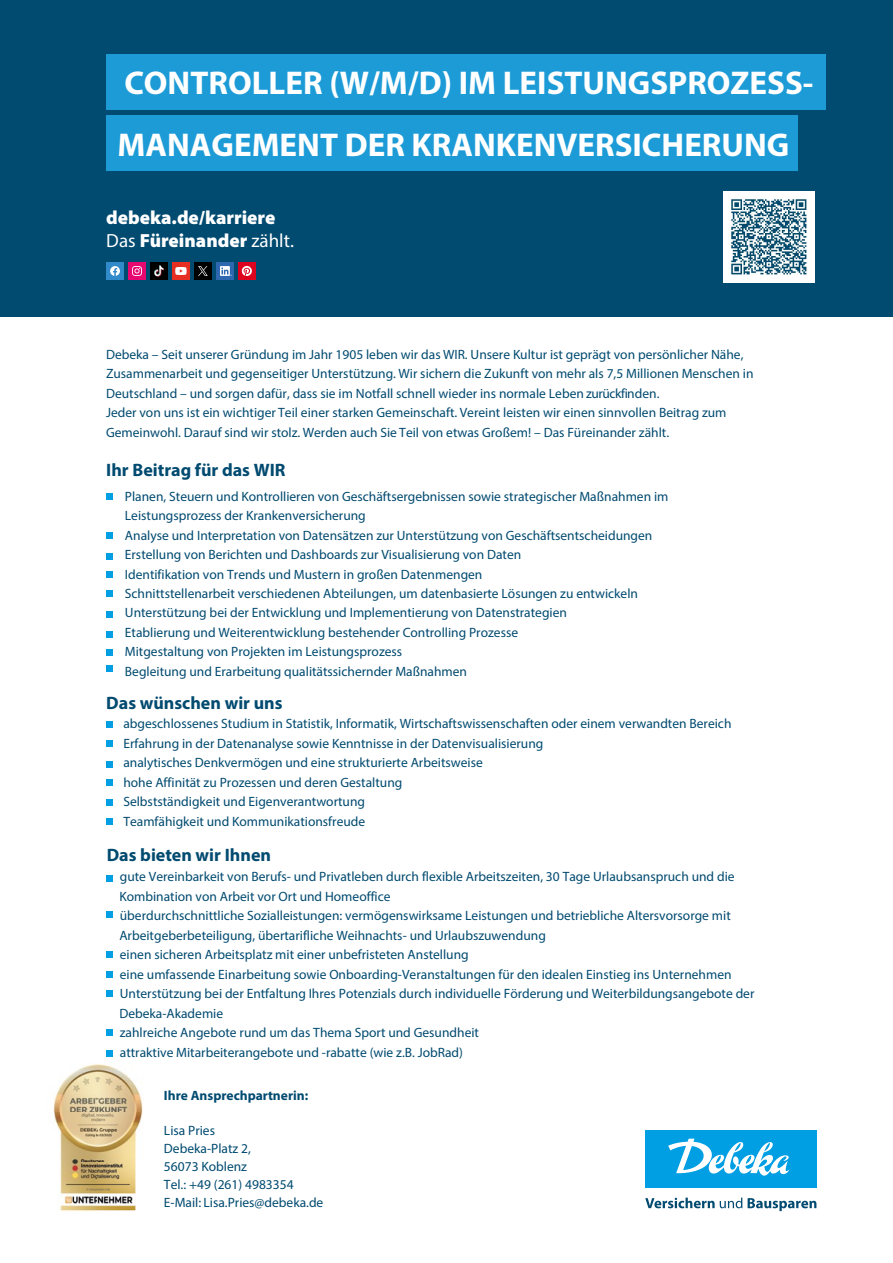
<style>
.page{position:relative;width:893px;height:1263px;background:#fff}
.page>*{position:absolute;margin:0;border:0;box-sizing:border-box;transform-origin:0 0}
.t1{font:700 33px "Myriad Pro";color:#fff}
.t2{font:900 19.05px/23px "Myriad Pro";color:#fff}
.t3{font:700 18px "Myriad Pro";color:#014a70}
.t4{font:13.5px/19.5px "Myriad Pro";color:#014a70}
.t5{font:700 13.5px "Myriad Pro";color:#014a70}
.s1{font-weight:400}
</style>
<div class="page">
<div style="left:0;top:0;width:893px;height:317px;background:#014a70"></div>
<div style="left:106px;top:115px;width:692px;height:56px;background:#1d9bd7"></div>
<svg style="left:645px;top:1197px;width:171px;height:14px"></svg>
<div style="left:645px;top:1130px;width:171px;height:57px;background:#009ee3"></div>
<svg style="left:668px;top:1139px;width:121px;height:36px"></svg>
<div style="left:106px;top:493px;width:7px;height:7px;background:#009ee3"></div>
<div style="left:106px;top:532px;width:7px;height:7px;background:#009ee3"></div>
<div style="left:106px;top:721px;width:7px;height:6px;background:#009ee3"></div>
<div style="left:106px;top:911px;width:7px;height:7px;background:#009ee3"></div>
<div style="left:106px;top:951px;width:7px;height:7px;background:#009ee3"></div>
<div style="left:106px;top:971px;width:7px;height:7px;background:#009ee3"></div>
<div style="left:106px;top:990px;width:7px;height:7px;background:#009ee3"></div>
<div style="left:106px;top:1029px;width:7px;height:7px;background:#009ee3"></div>
<div style="left:106px;top:1050px;width:7px;height:7px;background:#009ee3"></div>
<div style="left:194px;top:262px;width:18px;height:18px;background:#000"></div>
<svg style="left:198px;top:266px;width:10px;height:10px"></svg>
<div style="left:128px;top:262px;width:18px;height:18px;background:#e60770"></div>
<svg style="left:132px;top:266px;width:10px;height:10px"></svg>
<div style="left:106px;top:262px;width:18px;height:18px;background:#318ac9"></div>
<svg style="left:110px;top:266px;width:10px;height:10px"></svg>
<div style="left:172px;top:262px;width:18px;height:18px;background:#e62e21"></div>
<svg style="left:175px;top:267px;width:12px;height:8px"></svg>
<div style="left:216px;top:262px;width:18px;height:18px;background:#2c67b0"></div>
<svg style="left:220px;top:266px;width:12px;height:10px"></svg>
<div style="left:150px;top:262px;width:18px;height:18px;background:#000"></div>
<svg style="left:154px;top:265px;width:10px;height:12px"></svg>
<div style="left:238px;top:262px;width:18px;height:18px;background:#dd021d"></div>
<svg style="left:242px;top:266px;width:10px;height:10px"></svg>
<div style="left:106px;top:611px;width:7px;height:7px;background:#009ee3"></div>
<div style="left:106px;top:571px;width:7px;height:6px;background:#009ee3"></div>
<div style="left:106px;top:761px;width:7px;height:7px;background:#009ee3"></div>
<img style="left:53px;top:1064px;width:90px;height:148px">
<div style="left:106px;top:818px;width:7px;height:7px;background:#009ee3"></div>
<div style="left:106px;top:875px;width:7px;height:7px;background:#009ee3"></div>
<div style="left:106px;top:54px;width:719px;height:56px;background:#1d9bd7"></div>
<div style="left:106px;top:553px;width:7px;height:6px;background:#009ee3"></div>
<div style="left:106px;top:631px;width:7px;height:6px;background:#009ee3"></div>
<div style="left:106px;top:740px;width:7px;height:7px;background:#009ee3"></div>
<div style="left:106px;top:779px;width:7px;height:7px;background:#009ee3"></div>
<div style="left:106px;top:799px;width:7px;height:6px;background:#009ee3"></div>
<div style="left:106px;top:590px;width:7px;height:7px;background:#009ee3"></div>
<div style="left:106px;top:649px;width:7px;height:6px;background:#009ee3"></div>
<div style="left:106px;top:665px;width:7px;height:7px;background:#009ee3"></div>
<img style="left:723px;top:191px;width:91px;height:91px">
<h1 class="t1" style="left:124px;top:61px;width:691px">CONTROLLER (W/M/D) IM LEISTUNGSPROZESS-</h1>
<h1 class="t1" style="left:118px;top:123px;width:673px">MANAGEMENT DER KRANKENVERSICHERUNG</h1>
<h2 class="t2" style="left:106px;top:205px;width:189px">debeka.de/karriere<br><span class="s1">Das</span> Füreinander <span class="s1">zählt.</span></h2>
<p class="t4" style="left:106px;top:344px;width:649px">Debeka – Seit unserer Gründung im Jahr 1905 leben wir das WIR. Unsere Kultur ist geprägt von persönlicher Nähe, Zusammenarbeit und gegenseitiger Unterstützung. Wir sichern die Zukunft von mehr als 7,5 Millionen Menschen in Deutschland – und sorgen dafür, dass sie im Notfall schnell wieder ins normale Leben zurückfinden.<br>Jeder von uns ist ein wichtiger Teil einer starken Gemeinschaft. Vereint leisten wir einen sinnvollen Beitrag zum Gemeinwohl. Darauf sind wir stolz. Werden auch Sie Teil von etwas Großem! – Das Füreinander zählt.</p>
<h3 class="t3" style="left:106px;top:458px;width:181px">Ihr Beitrag für das WIR</h3>
<p class="t4" style="left:125px;top:486px;width:545px">Planen, Steuern und Kontrollieren von Geschäftsergebnissen sowie strategischer Maßnahmen im Leistungsprozess der Krankenversicherung<br>Analyse und Interpretation von Datensätzen zur Unterstützung von Geschäftsentscheidungen Erstellung von Berichten und Dashboards zur Visualisierung von Daten<br>Identifikation von Trends und Mustern in großen Datenmengen<br>Schnittstellenarbeit verschiedenen Abteilungen, um datenbasierte Lösungen zu entwickeln Unterstützung bei der Entwicklung und Implementierung von Datenstrategien<br>Etablierung und Weiterentwicklung bestehender Controlling Prozesse<br>Mitgestaltung von Projekten im Leistungsprozess<br>Begleitung und Erarbeitung qualitätssichernder Maßnahmen</p>
<h3 class="t3" style="left:106px;top:691px;width:178px">Das wünschen wir uns</h3>
<p class="t4" style="left:123px;top:714px;width:610px">abgeschlossenes Studium in Statistik, Informatik, Wirtschaftswissenschaften oder einem verwandten Bereich Erfahrung in der Datenanalyse sowie Kenntnisse in der Datenvisualisierung<br>analytisches Denkvermögen und eine strukturierte Arbeitsweise<br>hohe Affinität zu Prozessen und deren Gestaltung<br>Selbstständigkeit und Eigenverantwortung<br>Teamfähigkeit und Kommunikationsfreude</p>
<h3 class="t3" style="left:107px;top:843px;width:166px">Das bieten wir Ihnen</h3>
<p class="t4" style="left:119px;top:866px;width:637px">gute Vereinbarkeit von Berufs- und Privatleben durch flexible Arbeitszeiten, 30 Tage Urlaubsanspruch und die Kombination von Arbeit vor Ort und Homeoffice<br>überdurchschnittliche Sozialleistungen: vermögenswirksame Leistungen und betriebliche Altersvorsorge mit Arbeitgeberbeteiligung, übertarifliche Weihnachts- und Urlaubszuwendung<br>einen sicheren Arbeitsplatz mit einer unbefristeten Anstellung<br>eine umfassende Einarbeitung sowie Onboarding-Veranstaltungen für den idealen Einstieg ins Unternehmen Unterstützung bei der Entfaltung Ihres Potenzials durch individuelle Förderung und Weiterbildungsangebote der Debeka-Akademie<br>zahlreiche Angebote rund um das Thema Sport und Gesundheit<br>attraktive Mitarbeiterangebote und -rabatte (wie z.B. JobRad)</p>
<p class="t5" style="left:164px;top:1087px;width:146px">Ihre Ansprechpartnerin:</p>
<p class="t4" style="left:164px;top:1121px;width:161px;line-height:18px">Lisa Pries<br>Debeka-Platz 2,<br>56073 Koblenz<br>Tel.: +49 (261) 4983354<br>E-Mail: Lisa.Pries@debeka.de</p>
</div>
